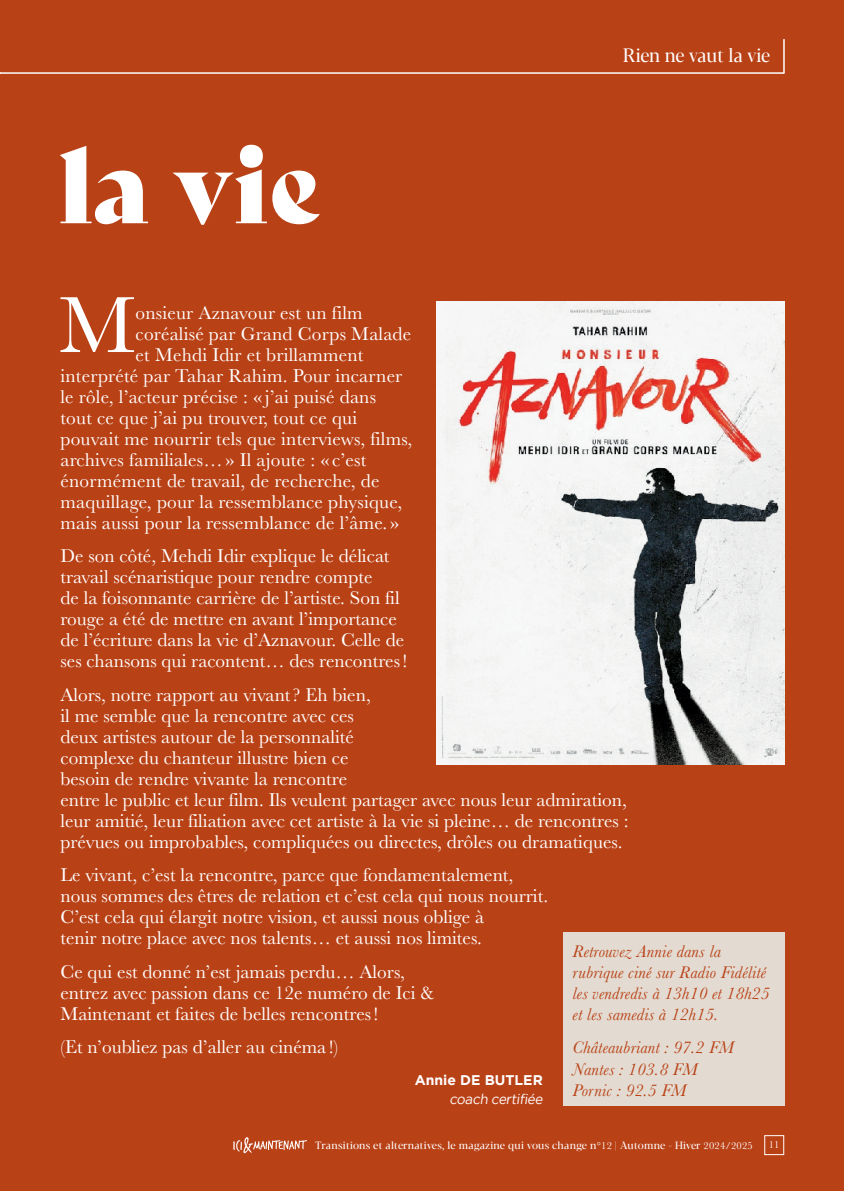
<style>
.page{position:relative;width:844px;height:1191px;background:#fff}
.page>*{position:absolute;margin:0;border:0;box-sizing:border-box;transform-origin:0 0}
.t1{font:103.25px "Bely Display";color:#fff}
.t2{font:82.6px "Baskerville";color:#fff}
.t3{font:19.25px/21px "Baskerville";color:#fff}
.t4{font:19.25px "Blacker Display";letter-spacing:-.01em;color:#fff;scale:.94 1}
.t5{font:italic 17.5px/21px "Baskerville";letter-spacing:.01em;color:#b94116}
.t6{font:14px "Gotham";color:#fff;scale:.95 1}
.t7{font:700 14px "Gotham";color:#fff}
.t8{font:10.5px "Blacker Display";letter-spacing:.02em;color:#fff}
.t9{font:10.5px "Baskerville";color:#fff}
.s1{font-family:"Baskerville"}
</style>
<div class="page">
<div style="left:0;top:0;width:843px;height:1191px;background:#b94116"></div>
<div style="left:764px;top:1135px;width:20px;height:20px;background:#b94116;border:1px solid #fff"></div>
<svg style="left:233px;top:1137px;width:74px;height:16px"></svg>
<hr style="left:783px;top:39px;width:1px;height:34px;background:#fff">
<hr style="left:0;top:73px;width:784px;height:1px;background:#fff">
<div style="left:562px;top:931px;width:222px;height:174px;background:#e3dbd1"></div>
<img style="left:437px;top:301px;width:347px;height:463px">
<h1 class="t1" style="left:59px;top:103px;width:264px">la vie</h1>
<p class="t4" style="left:623px;top:44px;width:158px">Rien ne vaut la vie</p>
<h2 class="t2" style="left:59px;top:273px;width:78px">M</h2>
<p class="t3" style="left:135px;top:302px;width:228px">onsieur Aznavour est un film</p>
<p class="t3" style="left:135px;top:323px;width:277px">coréalisé par Grand Corps Malade</p>
<p class="t3" style="left:135px;top:344px;width:229px">et Mehdi Idir et brillamment</p>
<p class="t3" style="left:60px;top:365px;width:343px">interprété par Tahar Rahim. Pour incarner</p>
<p class="t3" style="left:60px;top:386px;width:317px">le rôle, l’acteur précise : « j’ai puisé dans</p>
<p class="t3" style="left:60px;top:407px;width:298px">tout ce que j’ai pu trouver, tout ce qui</p>
<p class="t3" style="left:60px;top:428px;width:353px">pouvait me nourrir tels que interviews, films,</p>
<p class="t3" style="left:60px;top:449px;width:307px">archives familiales…» Il ajoute : « c’est</p>
<p class="t3" style="left:60px;top:470px;width:320px">énormément de travail, de recherche, de</p>
<p class="t3" style="left:60px;top:491px;width:343px">maquillage, pour la ressemblance physique,</p>
<p class="t3" style="left:60px;top:512px;width:340px">mais aussi pour la ressemblance de l’âme. »</p>
<p class="t3" style="left:60px;top:546px;width:348px">De son côté, Mehdi Idir explique le délicat travail scénaristique pour rendre compte<br>de la foisonnante carrière de l’artiste. Son fil rouge a été de mettre en avant l’importance de l’écriture dans la vie d’Aznavour. Celle de ses chansons qui racontent… des rencontres!</p>
<p class="t3" style="left:60px;top:684px;width:569px">Alors, notre rapport au vivant? Eh bien,<br>il me semble que la rencontre avec ces<br>deux artistes autour de la personnalité<br>complexe du chanteur illustre bien ce<br>besoin de rendre vivante la rencontre<br>entre le public et leur film. Ils veulent partager avec nous leur admiration, leur amitié, leur filiation avec cet artiste à la vie si pleine… de rencontres : prévues ou improbables, compliquées ou directes, drôles ou dramatiques.</p>
<p class="t3" style="left:60px;top:864px;width:489px">Le vivant, c’est la rencontre, parce que fondamentalement, nous sommes des êtres de relation et c’est cela qui nous nourrit.<br>C’est cela qui élargit notre vision, et aussi nous oblige à<br>tenir notre place avec nos talents… et aussi nos limites.</p>
<p class="t3" style="left:60px;top:961px;width:375px">Ce qui est donné n’est jamais perdu… Alors, entrez avec passion dans ce 12e numéro de Ici &amp;<br>Maintenant et faites de belles rencontres!</p>
<p class="t3" style="left:60px;top:1036px;width:279px">(Et n’oubliez pas d’aller au cinéma !)</p>
<p class="t7" style="left:414px;top:1070px;width:129px">Annie DE BUTLER</p>
<p class="t6" style="left:449px;top:1090px;width:102px">coach certifiée</p>
<p class="t5" style="left:572px;top:941px;width:198px">Retrouvez Annie dans la rubrique ciné sur Radio Fidélité les vendredis à 13h10 et 18h25 et les samedis à 12h15.</p>
<p class="t5" style="left:572px;top:1037px;width:163px">Châteaubriant : 97.2 FM<br>Nantes : 103.8 FM<br>Pornic : 92.5 FM</p>
<p class="t8" style="left:315px;top:1138px;width:439px">Transitions et alternatives, le magazine qui vous change n<span class="s1">°12</span> | Automne - Hiver <span class="s1">2024/2025</span></p>
<p class="t9" style="left:768px;top:1138px;width:12px">11</p>
</div>
